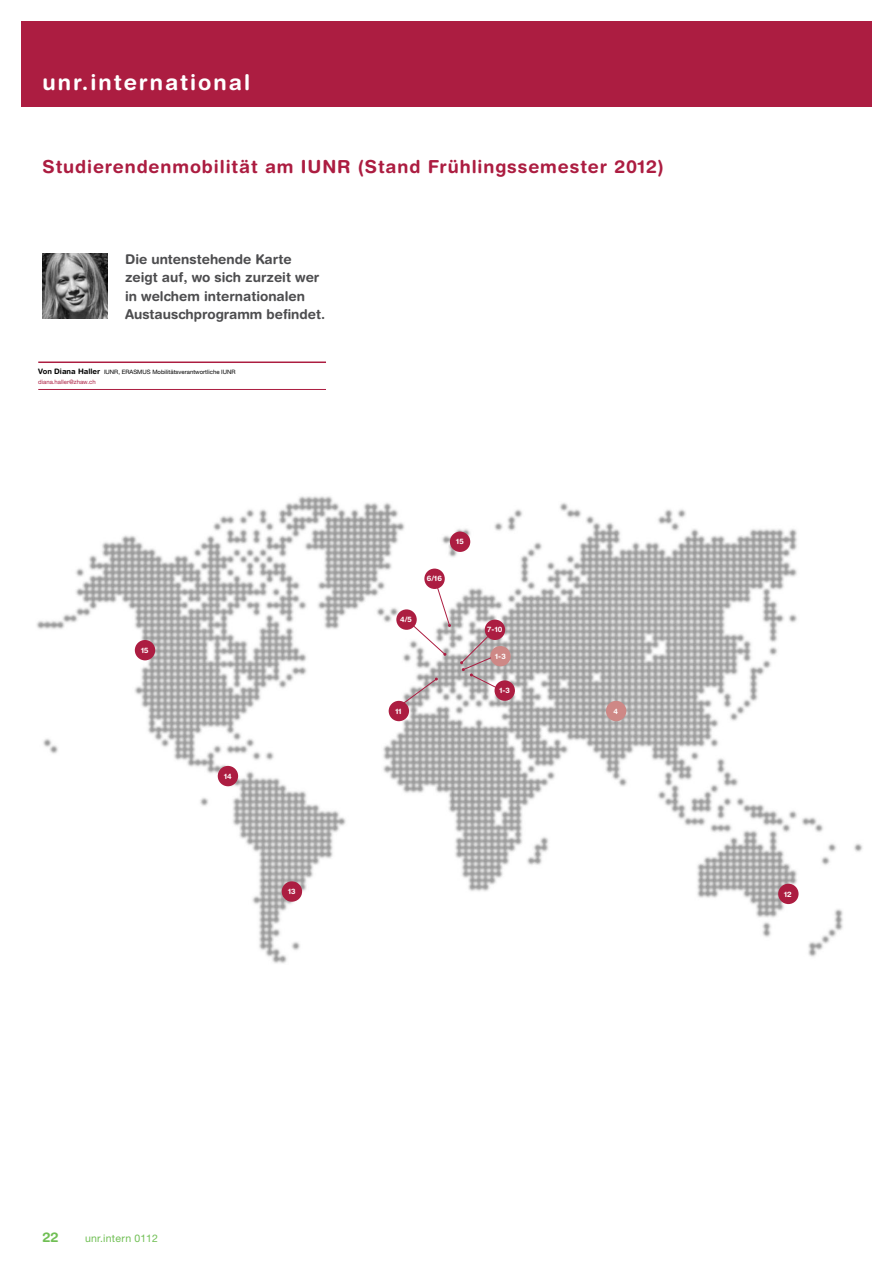
<style>
.page{position:relative;width:893px;height:1263px;background:#fff}
.page>*{position:absolute;margin:0;border:0;box-sizing:border-box;transform-origin:0 0}
.t1{font:700 21.75px "Helvetica Rounded LT Std";letter-spacing:.09em;color:#fff}
.t2{font:700 18px "Helvetica Rounded LT Std";letter-spacing:.05em;color:#ac1d41}
.t3{font:700 13.5px/18.3px "Helvetica Rounded LT Std";color:#4d4d4f}
.t4{font:700 13.5px "Helvetica Rounded LT Std";color:#70bf54}
.t5{font:10.5px "Helvetica Neue LT Pro";letter-spacing:.025em;color:#70bf54}
.t6{font:700 7.5px "Helvetica Rounded LT Std";color:#fff}
.t7{font:6px/10.2px "Helvetica Neue LT Pro";color:#000}
.s1{font-family:"Helvetica Rounded LT Std";font-weight:700;font-size:7.5px}
.s2{color:#ac1d41}
</style>
<div class="page">
<div style="left:21px;top:21px;width:851px;height:85px;background:#ac1d41"></div>
<img style="left:36px;top:496px;width:827px;height:468px">
<div style="left:495px;top:680px;width:20px;height:21px;background:#ac1d41;border-radius:50%"></div>
<div style="left:490px;top:646px;width:21px;height:20px;background:#ce8886;border-radius:50%"></div>
<div style="left:485px;top:620px;width:20px;height:20px;background:#ac1d41;border-radius:50%"></div>
<div style="left:424px;top:569px;width:21px;height:20px;background:#ac1d41;border-radius:50%"></div>
<svg style="left:403px;top:677px;width:35px;height:27px"></svg>
<svg style="left:460px;top:635px;width:39px;height:54px"></svg>
<svg style="left:410px;top:585px;width:41px;height:71px"></svg>
<div style="left:450px;top:531px;width:20px;height:21px;background:#ac1d41;border-radius:50%"></div>
<div style="left:282px;top:881px;width:20px;height:21px;background:#ac1d41;border-radius:50%"></div>
<div style="left:135px;top:640px;width:20px;height:20px;background:#ac1d41;border-radius:50%"></div>
<div style="left:218px;top:766px;width:20px;height:20px;background:#ac1d41;border-radius:50%"></div>
<div style="left:389px;top:701px;width:20px;height:20px;background:#ac1d41;border-radius:50%"></div>
<div style="left:396px;top:609px;width:21px;height:21px;background:#ac1d41;border-radius:50%"></div>
<div style="left:778px;top:884px;width:20px;height:20px;background:#ac1d41;border-radius:50%"></div>
<div style="left:606px;top:701px;width:20px;height:20px;background:#ce8886;border-radius:50%"></div>
<hr style="left:38px;top:389px;width:288px;height:1px;background:#ac1d41">
<hr style="left:38px;top:361px;width:288px;height:2px;background:#ac1d41">
<img style="left:43px;top:254px;width:64px;height:64px">
<h1 class="t1" style="left:43px;top:69px;width:209px">unr.international</h1>
<h2 class="t2" style="left:43px;top:155px;width:623px">Studierendenmobilität am IUNR (Stand Frühlingssemester 2012)</h2>
<p class="t3" style="left:125px;top:250px;width:202px">Die untenstehende Karte zeigt auf, wo sich zurzeit wer in welchem internationalen<br>Austauschprogramm befindet.</p>
<p class="t7" style="left:38px;top:366px;width:199px"><span class="s1">Von Diana Haller</span> IUNR, ERASMUS Mobilitätsverantwortliche IUNR <span class="s2">diana.haller@zhaw.ch</span></p>
<p class="t6" style="left:141px;top:646px;width:9px">15</p>
<p class="t6" style="left:224px;top:771px;width:9px">14</p>
<p class="t6" style="left:288px;top:887px;width:9px">13</p>
<p class="t6" style="left:400px;top:615px;width:13px">4/5</p>
<p class="t6" style="left:427px;top:574px;width:17px">6/16</p>
<p class="t6" style="left:456px;top:537px;width:9px">15</p>
<p class="t6" style="left:395px;top:706px;width:8px">11</p>
<p class="t6" style="left:487px;top:625px;width:16px">7-10</p>
<p class="t6" style="left:495px;top:652px;width:12px">1-3</p>
<p class="t6" style="left:499px;top:686px;width:12px">1-3</p>
<p class="t6" style="left:613px;top:706px;width:6px">4</p>
<p class="t6" style="left:784px;top:889px;width:9px">12</p>
<p class="t4" style="left:43px;top:1229px;width:18px">22</p>
<p class="t5" style="left:85px;top:1231px;width:74px">unr.intern 0112</p>
</div>
